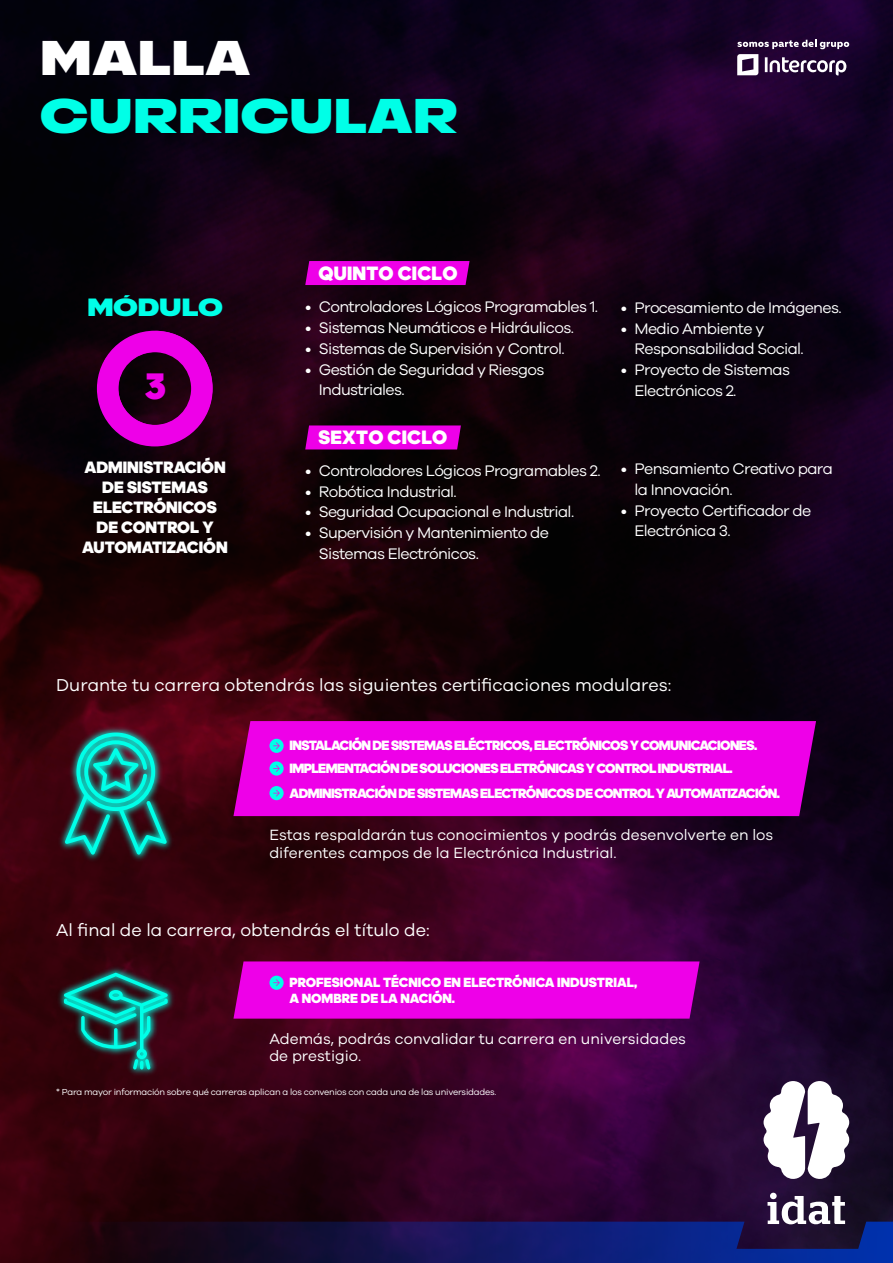
<style>
.page{position:relative;width:893px;height:1263px;background:#fff}
.page>*{position:absolute;margin:0;border:0;box-sizing:border-box;transform-origin:0 0}
.t1{font:48.75px "Rifton Norm";letter-spacing:.02em;color:#00ffe7}
.t2{font:48.75px "Rifton Norm";letter-spacing:.02em;color:#fff}
.t3{font:900 37.5px "adineue PRO";color:#ee00e8}
.t4{font:24.9px "Rifton Norm";color:#00ffe8}
.t5{font:900 19.65px "adineue PRO";letter-spacing:.01em;color:#fff}
.t6{font:17.85px "Galano Grotesque";color:#fff}
.t7{font:900 16.65px/20px "adineue PRO";color:#fff;text-align:center}
.t8{font:15.75px/20.7px "Galano Grotesque";letter-spacing:-.04em;color:#fff}
.t9{font:15.3px/17.2px "Galano Grotesque";color:#fff}
.t10{font:900 13.65px/22.6px "adineue PRO";letter-spacing:-.045em;color:#fff}
.t11{font:900 13.5px/16.2px "adineue PRO";color:#fff}
.t12{font:9px "Galano Grotesque";letter-spacing:-.025em;color:#fff}
</style>
<div class="page">
<img style="left:0;top:0;width:893px;height:1263px">
<svg style="left:737px;top:39px;width:112px;height:36px"></svg>
<svg style="left:48px;top:1193px;width:845px;height:70px;background:#1e123f"></svg>
<svg style="left:763px;top:1081px;width:86px;height:98px"></svg>
<div style="left:233px;top:721px;width:583px;height:95px;background:#ee00e8"></div>
<div style="left:269px;top:739px;width:15px;height:14px;background:#00ffe8;border-radius:50%"></div>
<svg style="left:273px;top:742px;width:7px;height:7px"></svg>
<div style="left:269px;top:761px;width:15px;height:14px;background:#00ffe8;border-radius:50%"></div>
<svg style="left:273px;top:765px;width:7px;height:7px"></svg>
<div style="left:269px;top:786px;width:15px;height:14px;background:#00ffe8;border-radius:50%"></div>
<svg style="left:273px;top:790px;width:7px;height:6px"></svg>
<div style="left:233px;top:961px;width:467px;height:58px;background:#ee00e8"></div>
<img style="left:10px;top:678px;width:212px;height:231px">
<svg style="left:65px;top:732px;width:102px;height:122px;background:#25726f"></svg>
<img style="left:9px;top:918px;width:213px;height:206px">
<svg style="left:64px;top:973px;width:104px;height:96px;background:#215b59"></svg>
<svg style="left:96px;top:330px;width:117px;height:117px;background:#790171"></svg>
<div style="left:305px;top:261px;width:165px;height:24px;background:#ee00e8"></div>
<svg style="left:305px;top:425px;width:156px;height:24px;background:#e300dd"></svg>
<h1 class="t2" style="left:41px;top:31px;width:211px">MALLA</h1>
<h1 class="t1" style="left:41px;top:89px;width:418px">CURRICULAR</h1>
<h3 class="t4" style="left:87px;top:294px;width:137px">MÓDULO</h3>
<h2 class="t3" style="left:144px;top:364px;width:24px">3</h2>
<p class="t7" style="left:82px;top:457px;width:147px">ADMINISTRACIÓN<br>DE SISTEMAS<br>ELECTRÓNICOS<br>DE CONTROL Y<br>AUTOMATIZACIÓN</p>
<p class="t5" style="left:318px;top:261px;width:141px">QUINTO CICLO</p>
<p class="t8" style="left:305px;top:296px;width:294px">• Controladores Lógicos Programables 1.</p>
<p class="t8" style="left:305px;top:317px;width:270px">• Sistemas Neumáticos e Hidráulicos.</p>
<p class="t8" style="left:305px;top:338px;width:261px">• Sistemas de Supervisión y Control.</p>
<p class="t8" style="left:319px;top:358px;width:227px;text-indent:-14px">• Gestión de Seguridad y Riesgos<br>Industriales.</p>
<p class="t5" style="left:318px;top:426px;width:130px">SEXTO CICLO</p>
<p class="t8" style="left:305px;top:460px;width:297px">• Controladores Lógicos Programables 2.</p>
<p class="t8" style="left:305px;top:481px;width:153px">• Robótica Industrial.</p>
<p class="t8" style="left:305px;top:501px;width:270px">• Seguridad Ocupacional e Industrial.</p>
<p class="t8" style="left:319px;top:522px;width:232px;text-indent:-14px">• Supervisión y Mantenimiento de<br>Sistemas Electrónicos.</p>
<p class="t8" style="left:621px;top:297px;width:222px">• Procesamiento de Imágenes.</p>
<p class="t8" style="left:634px;top:317px;width:171px;text-indent:-14px">• Medio Ambiente y<br>Responsabilidad Social.</p>
<p class="t8" style="left:634px;top:359px;width:157px;text-indent:-14px">• Proyecto de Sistemas<br>Electrónicos 2.</p>
<p class="t8" style="left:634px;top:458px;width:200px;text-indent:-14px">• Pensamiento Creativo para la Innovación.</p>
<p class="t8" style="left:634px;top:499px;width:178px;text-indent:-14px">• Proyecto Certificador de<br>Electrónica 3.</p>
<p class="t6" style="left:56px;top:674px;width:617px">Durante tu carrera obtendrás las siguientes certificaciones modulares:</p>
<p class="t10" style="left:289px;top:734px;width:469px">INSTALACIÓN DE SISTEMAS ELÉCTRICOS, ELECTRÓNICOS Y COMUNICACIONES.<br>IMPLEMENTACIÓN DE SOLUCIONES ELETRÓNICAS Y CONTROL INDUSTRIAL.</p>
<p class="t10" style="left:289px;top:781px;width:492px">ADMINISTRACIÓN DE SISTEMAS ELECTRÓNICOS DE CONTROL Y AUTOMATIZACIÓN.</p>
<p class="t9" style="left:269px;top:826px;width:505px">Estas respaldarán tus conocimientos y podrás desenvolverte en los diferentes campos de la Electrónica Industrial.</p>
<p class="t6" style="left:56px;top:919px;width:375px">Al final de la carrera, obtendrás el título de:</p>
<p class="t11" style="left:289px;top:974px;width:349px">PROFESIONAL TÉCNICO EN ELECTRÓNICA INDUSTRIAL,<br>A NOMBRE DE LA NACIÓN.</p>
<p class="t9" style="left:269px;top:1029px;width:418px">Además, podrás convalidar tu carrera en universidades de prestigio.</p>
<p class="t12" style="left:56px;top:1086px;width:442px">* Para mayor información sobre qué carreras aplican a los convenios con cada una de las universidades.</p>
</div>
